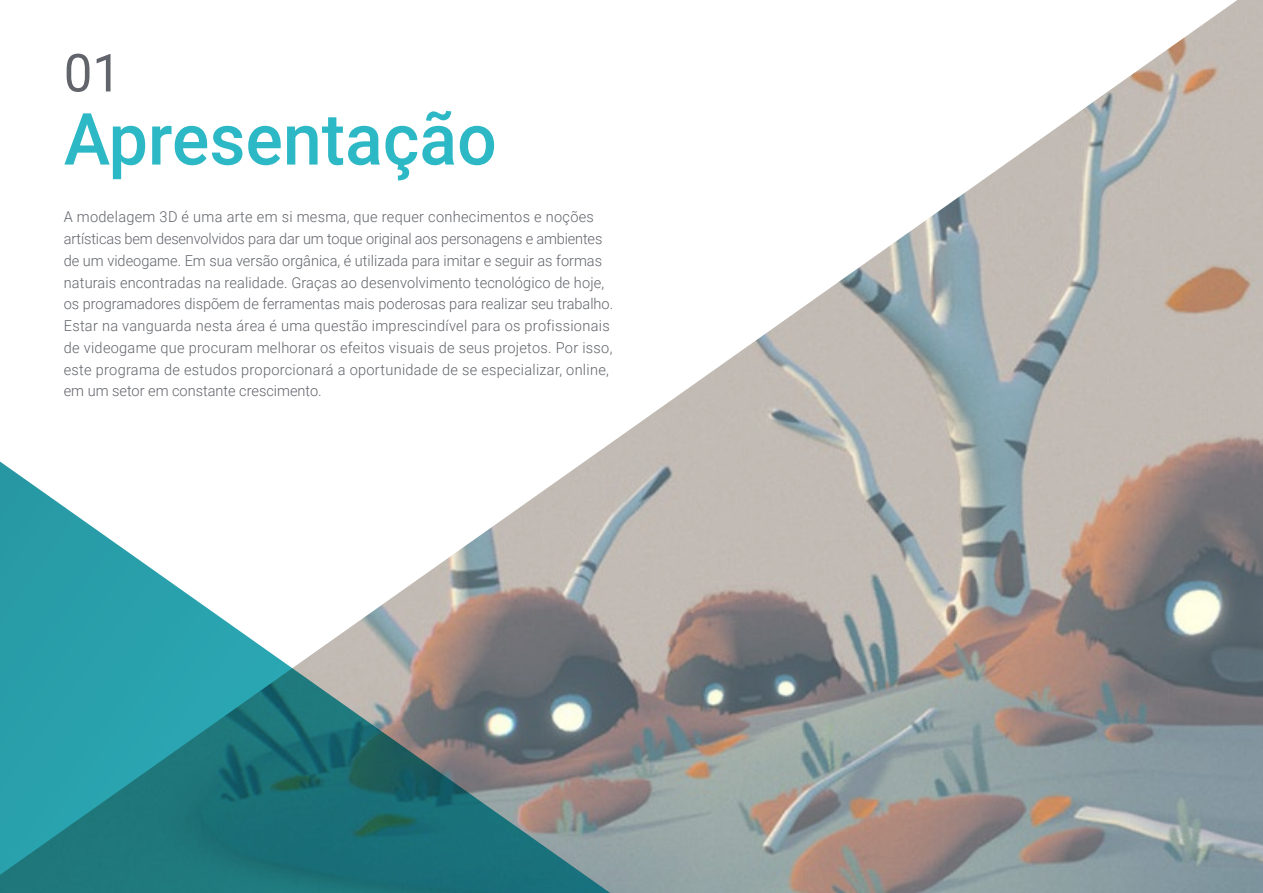
<style>
.page{position:relative;width:1263px;height:893px;background:#fff}
.page>*{position:absolute;margin:0;border:0;box-sizing:border-box;transform-origin:0 0}
.t1{font:500 72px "Roboto";color:#2db8c5}
.t2{font:52.5px "Roboto";color:#61646a}
.t3{font:300 15px/21.8px "Roboto";letter-spacing:.01em;color:#61646a}
</style>
<div class="page">
<img style="left:607px;top:0;width:656px;height:893px">
<svg style="left:0;top:446px;width:640px;height:447px"></svg>
<h2 class="t2" style="left:64px;top:36px;width:59px">01</h2>
<h1 class="t1" style="left:64px;top:89px;width:435px">Apresentação</h1>
<p class="t3" style="left:64px;top:206px;width:551px">A modelagem 3D é uma arte em si mesma, que requer conhecimentos e noções artísticas bem desenvolvidos para dar um toque original aos personagens e ambientes de um videogame. Em sua versão orgânica, é utilizada para imitar e seguir as formas naturais encontradas na realidade. Graças ao desenvolvimento tecnológico de hoje, os programadores dispõem de ferramentas mais poderosas para realizar seu trabalho.<br>Estar na vanguarda nesta área é uma questão imprescindível para os profissionais de videogame que procuram melhorar os efeitos visuais de seus projetos. Por isso, este programa de estudos proporcionará a oportunidade de se especializar, online, em um setor em constante crescimento.</p>
</div>
